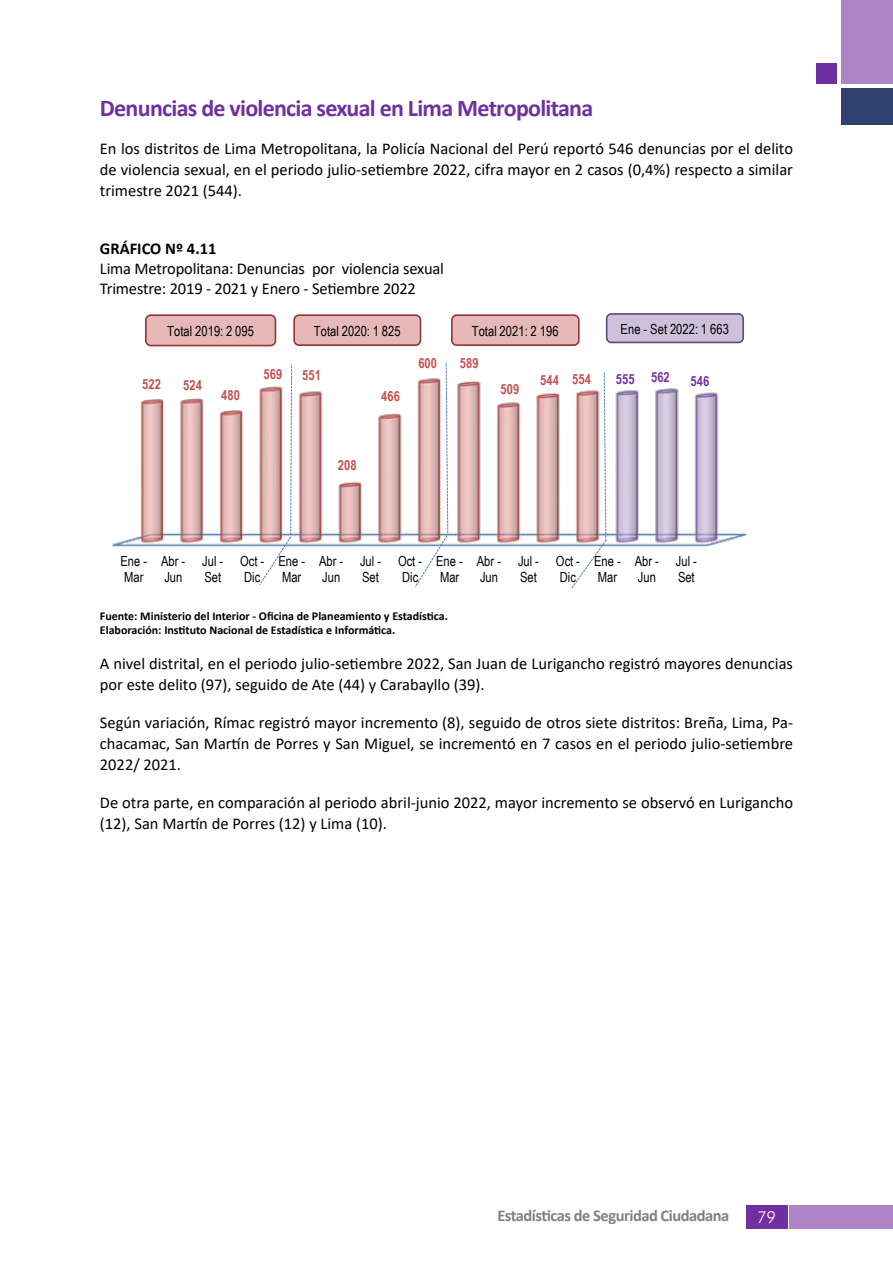
<style>
.page{position:relative;width:893px;height:1263px;background:#fff}
.page>*{position:absolute;margin:0;border:0;box-sizing:border-box;transform-origin:0 0}
.t1{font:700 24px "Calibri";letter-spacing:-.03em;color:#7030a0}
.t2{font:16.5px/21px "Calibri";color:#000}
.t3{font:700 16.5px "Calibri";letter-spacing:-.03em;color:#818181}
.t4{font:700 16.5px "Calibri";color:#000}
.t5{font:300 16.5px "Futura BT";color:#fff}
.t6{font:13.95px/15.9px "Arial Narrow";letter-spacing:.005em;color:#000}
.t7{font:700 13.95px "Arial Narrow";letter-spacing:.005em;color:#c0504d}
.t8{font:700 13.95px "Arial Narrow";letter-spacing:.005em;color:#7030a0}
.t9{font:700 12px/14.4px "Calibri";color:#000}
</style>
<div class="page">
<div style="left:842px;top:0;width:51px;height:84px;background:#ad84c6"></div>
<div style="left:816px;top:64px;width:20px;height:20px;background:#7030a0"></div>
<div style="left:842px;top:89px;width:51px;height:36px;background:#304071"></div>
<div style="left:746px;top:1206px;width:41px;height:23px;background:#7030a0"></div>
<div style="left:789px;top:1206px;width:104px;height:23px;background:#ad84c6"></div>
<img style="left:112px;top:381px;width:635px;height:166px">
<svg style="left:259px;top:364px;width:33px;height:221px"></svg>
<svg style="left:414px;top:362px;width:35px;height:225px"></svg>
<div style="left:145px;top:314px;width:131px;height:32px;background:#e6b9b8;border:2px solid #953735;border-radius:5px"></div>
<div style="left:293px;top:314px;width:128px;height:32px;background:#e6b9b8;border:2px solid #953735;border-radius:5px"></div>
<svg style="left:570px;top:372px;width:37px;height:216px"></svg>
<div style="left:451px;top:314px;width:129px;height:32px;background:#e6b9b8;border:2px solid #953735;border-radius:5px"></div>
<div style="left:606px;top:313px;width:138px;height:30px;background:#ccc1da;border:2px solid #604a7b;border-radius:5px"></div>
<h1 class="t1" style="left:100px;top:91px;width:495px">Denuncias de violencia sexual en Lima Metropolitana</h1>
<p class="t2" style="left:100px;top:137px;width:695px;text-align:justify">En los distritos de Lima Metropolitana, la Policía Nacional del Perú reportó 546 denuncias por el delito de violencia sexual, en el periodo julio-setiembre 2022, cifra mayor en 2 casos (0,4%) respecto a similar trimestre 2021 (544).</p>
<p class="t4" style="left:100px;top:237px;width:118px">GRÁFICO Nº 4.11</p>
<p class="t2" style="left:100px;top:258px;width:346px;line-height:19.8px">Lima Metropolitana: Denuncias por violencia sexual<br>Trimestre: 2019 - 2021 y Enero - Setiembre 2022</p>
<p class="t6" style="left:167px;top:322px;width:88px">Total 2019: 2 095</p>
<p class="t6" style="left:314px;top:322px;width:88px">Total 2020: 1 825</p>
<p class="t6" style="left:472px;top:322px;width:88px">Total 2021: 2 196</p>
<p class="t6" style="left:621px;top:321px;width:110px">Ene - Set 2022: 1 663</p>
<p class="t7" style="left:142px;top:374px;width:20px">522</p>
<p class="t7" style="left:183px;top:375px;width:20px">524</p>
<p class="t7" style="left:221px;top:385px;width:20px">480</p>
<p class="t7" style="left:263px;top:363px;width:20px">569</p>
<p class="t7" style="left:302px;top:364px;width:20px">551</p>
<p class="t7" style="left:338px;top:454px;width:20px">208</p>
<p class="t7" style="left:381px;top:385px;width:20px">466</p>
<p class="t7" style="left:418px;top:353px;width:20px">600</p>
<p class="t7" style="left:460px;top:353px;width:20px">589</p>
<p class="t7" style="left:501px;top:379px;width:20px">509</p>
<p class="t7" style="left:540px;top:369px;width:52px">544 554</p>
<p class="t8" style="left:616px;top:368px;width:56px">555 562</p>
<p class="t8" style="left:690px;top:371px;width:20px">546</p>
<p class="t6" style="left:121px;top:552px;width:28px">Ene -<br>Mar</p>
<p class="t6" style="left:161px;top:552px;width:26px">Abr -<br>Jun</p>
<p class="t6" style="left:202px;top:552px;width:23px">Jul -<br>Set</p>
<p class="t6" style="left:240px;top:552px;width:26px">Oct -<br>Dic</p>
<p class="t6" style="left:278px;top:552px;width:28px">Ene -<br>Mar</p>
<p class="t6" style="left:319px;top:552px;width:26px">Abr -<br>Jun</p>
<p class="t6" style="left:360px;top:552px;width:23px">Jul -<br>Set</p>
<p class="t6" style="left:398px;top:552px;width:26px">Oct -<br>Dic</p>
<p class="t6" style="left:436px;top:552px;width:28px">Ene -<br>Mar</p>
<p class="t6" style="left:477px;top:552px;width:26px">Abr -<br>Jun</p>
<p class="t6" style="left:518px;top:552px;width:23px">Jul -<br>Set</p>
<p class="t6" style="left:556px;top:552px;width:26px">Oct -<br>Dic</p>
<p class="t6" style="left:594px;top:552px;width:28px">Ene -<br>Mar</p>
<p class="t6" style="left:635px;top:552px;width:26px">Abr -<br>Jun</p>
<p class="t6" style="left:676px;top:552px;width:23px">Jul -<br>Set</p>
<p class="t9" style="left:100px;top:608px;width:350px">Fuente: Ministerio del Interior - Oficina de Planeamiento y Estadística.<br>Elaboración: Instituto Nacional de Estadística e Informática.</p>
<p class="t2" style="left:100px;top:653px;width:695px">A nivel distrital, en el periodo julio-setiembre 2022, San Juan de Lurigancho registró mayores denuncias por este delito (97), seguido de Ate (44) y Carabayllo (39).</p>
<p class="t2" style="left:100px;top:712px;width:695px;text-align:justify">Según variación, Rímac registró mayor incremento (8), seguido de otros siete distritos: Breña, Lima, Pa&shy;chacamac, San Martín de Porres y San Miguel, se incrementó en 7 casos en el periodo julio-setiembre 2022/ 2021.</p>
<p class="t2" style="left:100px;top:792px;width:695px">De otra parte, en comparación al periodo abril-junio 2022, mayor incremento se observó en Lurigancho (12), San Martín de Porres (12) y Lima (10).</p>
<p class="t3" style="left:497px;top:1204px;width:233px">Estadísticas de Seguridad Ciudadana</p>
<p class="t5" style="left:757px;top:1207px;width:21px">79</p>
</div>
